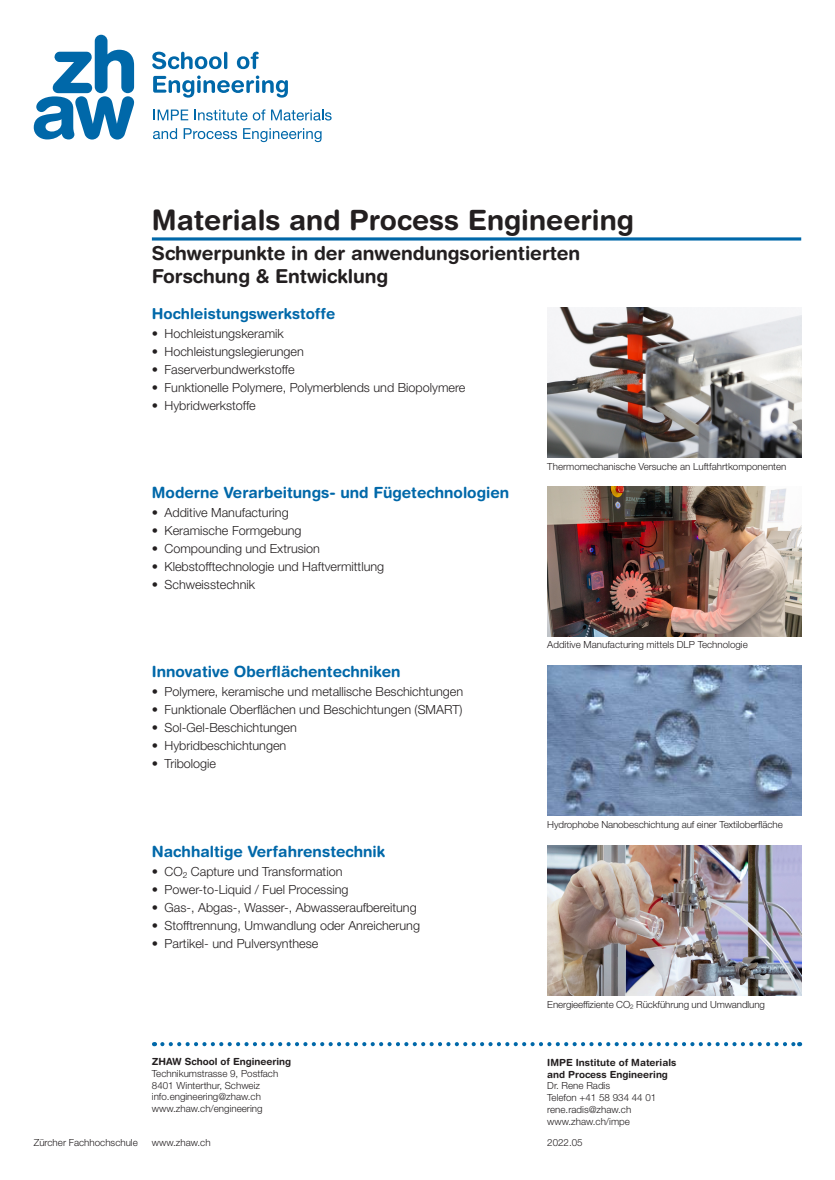
<style>
.page{position:relative;width:835px;height:1180px;background:#fff}
.page>*{position:absolute;margin:0;border:0;box-sizing:border-box;transform-origin:0 0}
.Titel_Poster{font:700 28px "Helvetica Rounded LT Std";color:#231f20}
.Titel_Poster_Lin{font:700 19.25px/23.1px "Helvetica Rounded LT Std";letter-spacing:-.005em;color:#231f20}
.Titel_Blau_gross{font:700 15.4px "Helvetica Rounded LT Std";color:#0068a9}
.Titel_Blau_gross-2{font:700 15.05px "Helvetica Rounded LT Std";color:#0068a9}
.t1{font:300 12.6px "Helvetica Neue LT Pro";color:#231f20}
.Bildunterschrift{font:300 9.8px "Helvetica Neue LT Pro";letter-spacing:-.01em;color:#231f20}
.Adresse{font:300 9.8px "Helvetica Neue LT Pro";color:#231f20}
.Adresse_Titel{font:700 9.8px/11.8px "Helvetica Rounded LT Std";color:#231f20}
.Fachhochschule{font:300 9.8px "Helvetica Neue LT Pro";color:#231f20}
.Fachhochschule___Int{font:300 9.8px "Helvetica Neue LT Pro";color:#231f20}
</style>
<div class="page">
<svg style="left:34px;top:35px;width:100px;height:105px"></svg>
<svg style="left:154px;top:110px;width:34px;height:10px"></svg>
<svg style="left:194px;top:110px;width:53px;height:10px"></svg>
<svg style="left:253px;top:109px;width:12px;height:11px"></svg>
<svg style="left:271px;top:110px;width:60px;height:10px"></svg>
<svg style="left:153px;top:128px;width:24px;height:11px"></svg>
<svg style="left:184px;top:128px;width:53px;height:11px"></svg>
<svg style="left:243px;top:128px;width:78px;height:14px"></svg>
<svg style="left:152px;top:52px;width:69px;height:17px"></svg>
<hr style="left:224px;top:52px;width:3px;height:17px;background:#0068a9;border-radius:2px">
<svg style="left:237px;top:52px;width:22px;height:17px"></svg>
<svg style="left:153px;top:75px;width:135px;height:23px"></svg>
<hr style="left:152px;top:237px;width:649px;height:3px;background:#0068a9">
<svg style="left:162px;top:1042px;width:638px;height:4px"></svg>
<img style="left:547px;top:486px;width:254px;height:150px">
<img style="left:547px;top:845px;width:254px;height:150px">
<img style="left:547px;top:308px;width:254px;height:150px">
<img style="left:547px;top:666px;width:254px;height:150px">
<p class="Titel_Poster" style="left:152px;top:203px;width:483px">Materials and Process Engineering</p>
<p class="Titel_Poster_Lin" style="left:152px;top:241px;width:430px">Schwerpunkte in der anwendungsorientierten<br>Forschung &amp; Entwicklung</p>
<p class="Titel_Blau_gross-2" style="left:152px;top:304px;width:185px">Hochleistungswerkstoffe</p>
<p class="t1" style="left:152px;top:325px;width:133px">• Hochleistungskeramik</p>
<p class="t1" style="left:152px;top:343px;width:153px">• Hochleistungslegierungen</p>
<p class="t1" style="left:152px;top:361px;width:144px">• Faserverbundwerkstoffe</p>
<p class="t1" style="left:152px;top:379px;width:315px">• Funktionelle Polymere, Polymerblends und Biopolymere</p>
<p class="t1" style="left:152px;top:397px;width:105px">• Hybridwerkstoffe</p>
<p class="Titel_Blau_gross" style="left:152px;top:483px;width:359px">Moderne Verarbeitungs- und Fügetechnologien</p>
<p class="t1" style="left:152px;top:505px;width:138px">• Additive Manufacturing</p>
<p class="t1" style="left:152px;top:523px;width:151px">• Keramische Formgebung</p>
<p class="t1" style="left:152px;top:541px;width:170px">• Compounding und Extrusion</p>
<p class="t1" style="left:152px;top:559px;width:234px">• Klebstofftechnologie und Haftvermittlung</p>
<p class="t1" style="left:152px;top:577px;width:105px">• Schweisstechnik</p>
<p class="Bildunterschrift" style="left:547px;top:460px;width:241px">Thermomechanische Versuche an Luftfahrtkomponenten</p>
<p class="Titel_Blau_gross" style="left:152px;top:662px;width:250px">Innovative Oberflächentechniken</p>
<p class="t1" style="left:152px;top:684px;width:313px">• Polymere, keramische und metallische Beschichtungen</p>
<p class="t1" style="left:152px;top:702px;width:312px">• Funktionale Oberflächen und Beschichtungen (SMART)</p>
<p class="t1" style="left:152px;top:720px;width:146px">• Sol-Gel-Beschichtungen</p>
<p class="t1" style="left:152px;top:738px;width:136px">• Hybridbeschichtungen</p>
<p class="t1" style="left:152px;top:756px;width:66px">• Tribologie</p>
<p class="Titel_Blau_gross" style="left:152px;top:842px;width:235px">Nachhaltige Verfahrenstechnik</p>
<p class="t1" style="left:152px;top:863px;width:192px">• CO<sub>2</sub> Capture und Transformation</p>
<p class="t1" style="left:152px;top:881px;width:198px">• Power-to-Liquid / Fuel Processing</p>
<p class="t1" style="left:152px;top:899px;width:266px">• Gas-, Abgas-, Wasser-, Abwasseraufbereitung</p>
<p class="t1" style="left:152px;top:917px;width:269px">• Stofftrennung, Umwandlung oder Anreicherung</p>
<p class="t1" style="left:152px;top:935px;width:168px">• Partikel- und Pulversynthese</p>
<p class="Fachhochschule" style="left:34px;top:1136px;width:106px">Zürcher Fachhochschule</p>
<p class="Adresse_Titel" style="left:152px;top:1055px;width:141px">ZHAW School of Engineering</p>
<p class="Adresse" style="left:152px;top:1067px;width:128px">Technikumstrasse 9, Postfach</p>
<p class="Adresse" style="left:152px;top:1079px;width:110px">8401 Winterthur, Schweiz</p>
<p class="Adresse" style="left:152px;top:1091px;width:110px">info.engineering@zhaw.ch</p>
<p class="Adresse" style="left:152px;top:1102px;width:112px">www.zhaw.ch/engineering</p>
<p class="Fachhochschule" style="left:152px;top:1136px;width:60px">www.zhaw.ch</p>
<p class="Bildunterschrift" style="left:547px;top:639px;width:202px">Additive Manufacturing mittels DLP Technologie</p>
<p class="Bildunterschrift" style="left:547px;top:818px;width:237px">Hydrophobe Nanobeschichtung auf einer Textiloberfläche</p>
<p class="Bildunterschrift" style="left:547px;top:998px;width:219px">Energieeffiziente CO<sub>2</sub> Rückführung und Umwandlung</p>
<p class="Adresse_Titel" style="left:547px;top:1056px;width:130px">IMPE Institute of Materials and Process Engineering</p>
<p class="Adresse" style="left:547px;top:1080px;width:64px">Dr. Rene Radis</p>
<p class="Adresse" style="left:547px;top:1091px;width:111px">Telefon +41 58 934 44 01</p>
<p class="Adresse" style="left:547px;top:1103px;width:85px">rene.radis@zhaw.ch</p>
<p class="Adresse" style="left:547px;top:1115px;width:84px">www.zhaw.ch/impe</p>
<p class="Fachhochschule___Int" style="left:547px;top:1136px;width:37px">2022.05</p>
</div>
